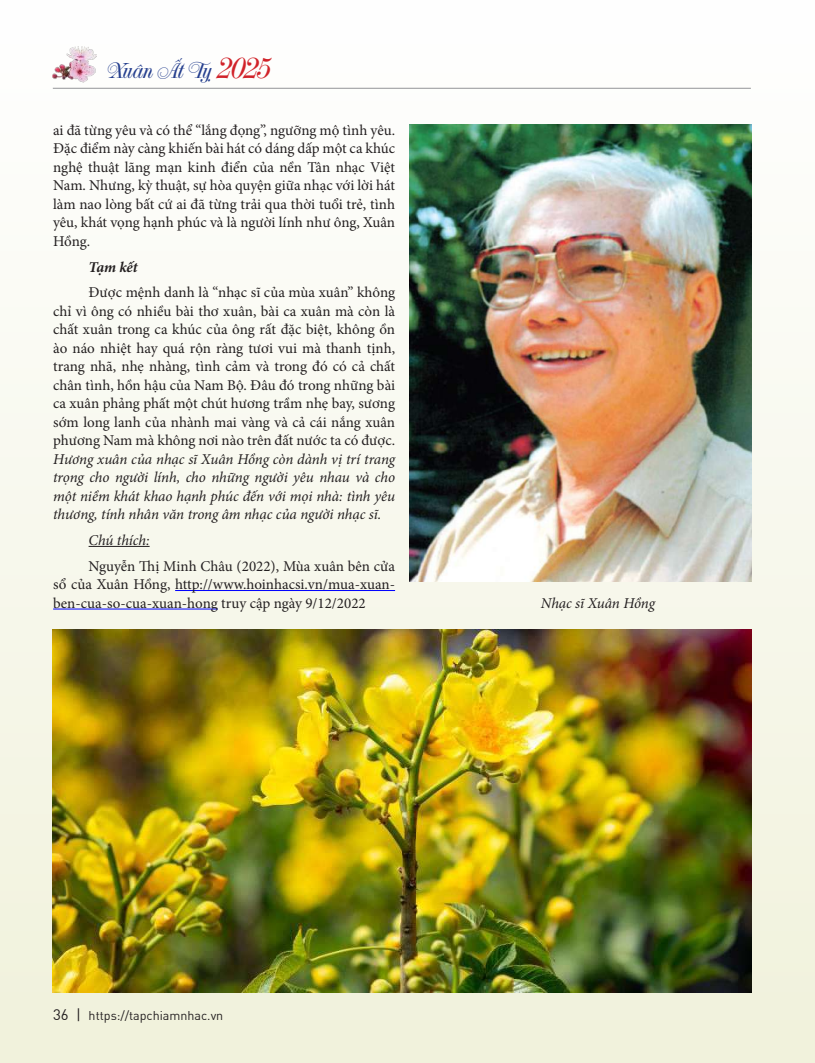
<style>
.page{position:relative;width:815px;height:1063px;background:#fff}
.page>*{position:absolute;margin:0;border:0;box-sizing:border-box;transform-origin:0 0}
.t1{font:22.5px "UTM French Vanilla";color:#253f8e}
.t2{font:15px/18.5px "Minion Pro";color:#231f20;text-align:justify}
.t3{font:italic 15px/18.5px "Minion Pro";letter-spacing:-.01em;color:#231f20;text-align:justify}
.t4{font:italic 700 15px "Minion Pro";letter-spacing:-.005em;color:#231f20}
.t5{font:12.5px "GMVDIN Pro";color:#231f20}
.s1{font-size:30px;color:#d1232a}
.s2{font-size:15px}
</style>
<div class="page">
<div style="left:0;top:0;width:815px;height:1063px;background:linear-gradient(to bottom,#fff,#eeefd7)"></div>
<img style="left:53px;top:630px;width:698px;height:362px">
<hr style="left:53px;top:88px;width:698px;height:1px;background:#939598">
<img style="left:53px;top:47px;width:44px;height:35px">
<hr style="left:89px;top:546px;width:61px;height:1px;background:#231f20">
<hr style="left:175px;top:590px;width:220px;height:1px;background:#00f">
<hr style="left:53px;top:609px;width:165px;height:1px;background:#00f">
<img style="left:409px;top:124px;width:343px;height:457px">
<h1 class="t1" style="left:105px;top:56px;width:163px">Xuân Ất Tỵ <span class="s1">2025</span></h1>
<p class="t2" style="left:53px;top:121px;width:343px">ai đã từng yêu và có thể “lắng đọng”, ngưỡng mộ tình yêu.<br>Đặc điểm này càng khiến bài hát có dáng dấp một ca khúc nghệ thuật lãng mạn kinh điển của nền Tân nhạc Việt Nam. Nhưng, kỳ thuật, sự hòa quyện giữa nhạc với lời hát làm nao lòng bất cứ ai đã từng trải qua thời tuổi trẻ, tình yêu, khát vọng hạnh phúc và là người lính như ông, Xuân Hồng.</p>
<p class="t4" style="left:89px;top:256px;width:51px">Tạm kết</p>
<p class="t2" style="left:53px;top:283px;width:343px;text-indent:35px">Được mệnh danh là “nhạc sĩ của mùa xuân” không chỉ vì ông có nhiều bài thơ xuân, bài ca xuân mà còn là chất xuân trong ca khúc của ông rất đặc biệt, không ồn ào náo nhiệt hay quá rộn ràng tươi vui mà thanh tịnh, trang nhã, nhẹ nhàng, tình cảm và trong đó có cả chất chân tình, hồn hậu của Nam Bộ. Đâu đó trong những bài ca xuân phảng phất một chút hương trầm nhẹ bay, sương sớm long lanh của nhành mai vàng và cả cái nắng xuân phương Nam mà không nơi nào trên đất nước ta có được.</p>
<p class="t3" style="left:53px;top:450px;width:343px">Hương xuân của nhạc sĩ Xuân Hồng còn dành vị trí trang trọng cho người lính, cho những người yêu nhau và cho một niềm khát khao hạnh phúc đến với mọi nhà: tình yêu thương, tính nhân văn trong âm nhạc của người nhạc sĩ.</p>
<p class="t3" style="left:89px;top:531px;width:63px">Chú thích:</p>
<p class="t2" style="left:53px;top:557px;width:343px;text-indent:35px">Nguyễn Thị Minh Châu (2022), Mùa xuân bên cửa sổ của Xuân Hồng, http://www.hoinhacsi.vn/mua-xuan&shy;ben-cua-so-cua-xuan-hong truy cập ngày 9/12/2022</p>
<p class="t3" style="left:541px;top:593px;width:116px">Nhạc sĩ Xuân Hồng</p>
<p class="t5" style="left:53px;top:1006px;width:172px"><span class="s2">36 |</span> https://tapchiamnhac.vn</p>
</div>
